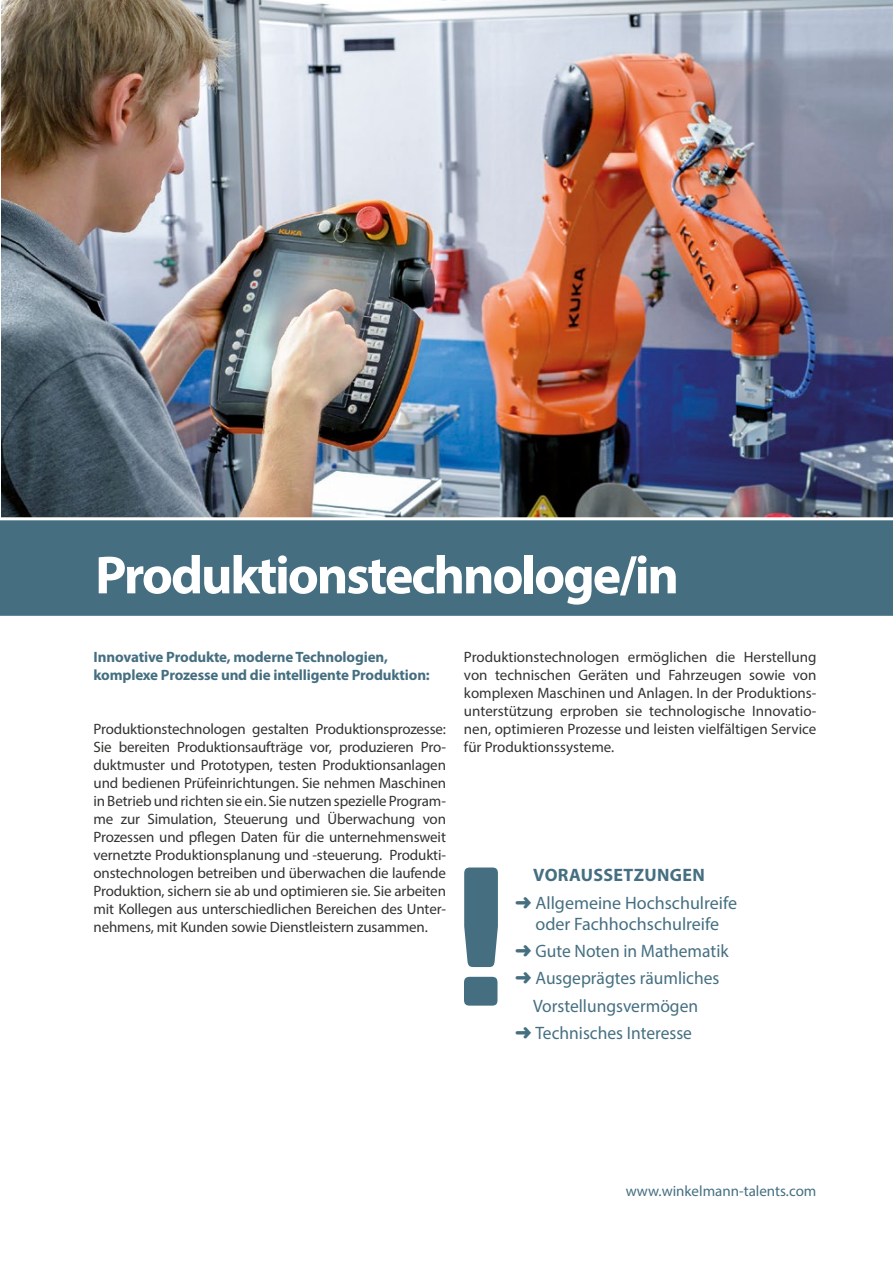
<style>
.page{position:relative;width:893px;height:1263px;background:#fff}
.page>*{position:absolute;margin:0;border:0;box-sizing:border-box;transform-origin:0 0}
.t1{font:700 54px "Myriad Pro";letter-spacing:-.04em;color:#fff}
.t2{font:18px/27.5px "Myriad Pro";color:#456f81}
.t3{font:15px/18px "Myriad Pro";letter-spacing:-.01em;color:#333332;text-align:justify}
.t4{font:700 15px/18px "Myriad Pro";letter-spacing:-.01em;color:#456f81}
.t5{font:15px "Myriad Pro";color:#456f81}
.s1{font-weight:700}
</style>
<div class="page">
<img style="left:2px;top:0;width:891px;height:517px">
<div style="left:0;top:517px;width:893px;height:99px;background:#456f81"></div>
<svg style="left:464px;top:867px;width:34px;height:139px;background:#5c8190"></svg>
<h1 class="t1" style="left:95px;top:540px;width:585px">Produktionstechnologe/in</h1>
<p class="t4" style="left:94px;top:647px;width:338px">Innovative Produkte, moderne Technologien, komplexe Prozesse und die intelligente Produktion:</p>
<p class="t3" style="left:94px;top:720px;width:354px">Produktionstechnologen gestalten Produktionsprozesse:<br>Sie bereiten Produktionsaufträge vor, produzieren Pro&shy;duktmuster und Prototypen, testen Produktionsanlagen und bedienen Prüfeinrichtungen. Sie nehmen Maschinen in Betrieb und richten sie ein. Sie nutzen spezielle Program&shy;me zur Simulation, Steuerung und Überwachung von Prozessen und pflegen Daten für die unternehmensweit vernetzte Produktionsplanung und -steuerung. Produkti&shy;onstechnologen betreiben und überwachen die laufende Produktion, sichern sie ab und optimieren sie. Sie arbeiten mit Kollegen aus unterschiedlichen Bereichen des Unter&shy;nehmens, mit Kunden sowie Dienstleistern zusammen.</p>
<p class="t3" style="left:464px;top:648px;width:354px">Produktionstechnologen ermöglichen die Herstellung von technischen Geräten und Fahrzeugen sowie von komplexen Maschinen und Anlagen. In der Produktions&shy;unterstützung erproben sie technologische Innovatio&shy;nen, optimieren Prozesse und leisten vielfältigen Service für Produktionssysteme.</p>
<p class="t2" style="left:515px;top:861px;width:224px;text-indent:18px"><span class="s1">VORAUSSETZUNGEN<br></span>➜ Allgemeine Hochschulreife</p>
<p class="t2" style="left:535px;top:909px;width:185px">oder Fachhochschulreife</p>
<p class="t2" style="left:515px;top:937px;width:215px">➜ Gute Noten in Mathematik</p>
<p class="t2" style="left:515px;top:964px;width:206px">➜ Ausgeprägtes räumliches</p>
<p class="t2" style="left:533px;top:992px;width:167px">Vorstellungsvermögen</p>
<p class="t2" style="left:515px;top:1019px;width:179px">➜ Technisches Interesse</p>
<p class="t5" style="left:626px;top:1181px;width:192px">www.winkelmann-talents.com</p>
</div>
